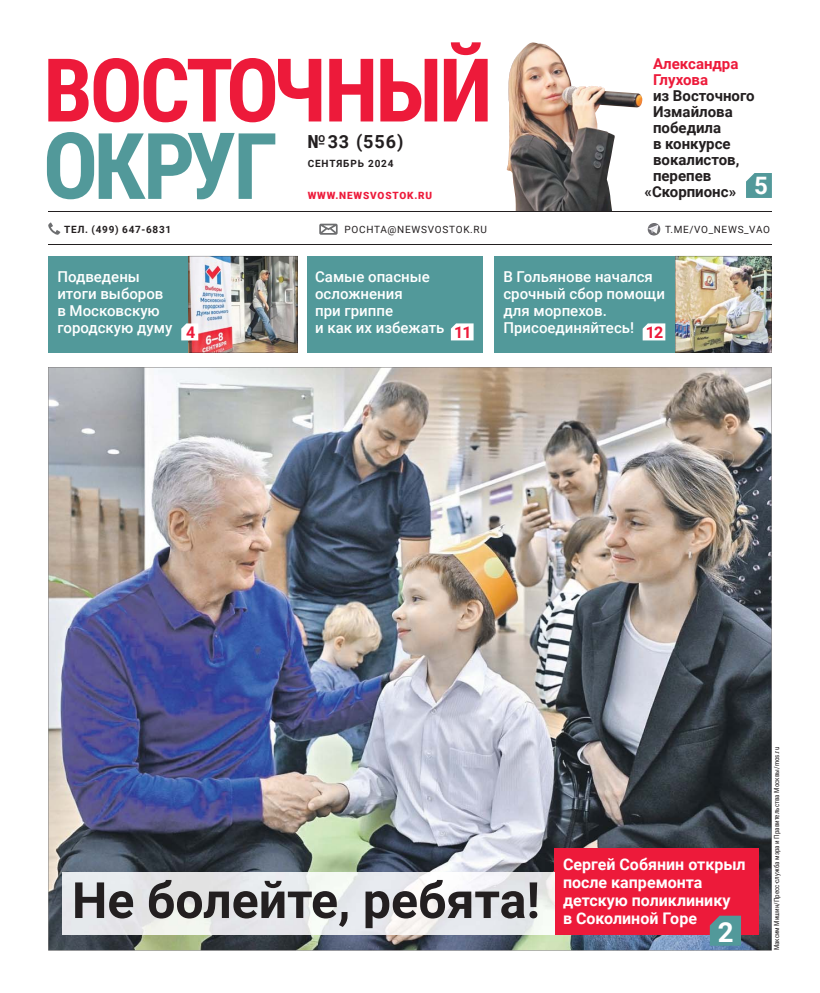
<style>
.page{position:relative;width:820px;height:993px;background:#fff}
.page>*{position:absolute;margin:0;border:0;box-sizing:border-box;transform-origin:0 0}
.t1{font:700 50px "Roboto";color:#231f20}
.t2{font:700 27.6px "Roboto";color:#fff}
.t3{font:700 24px "Roboto";color:#fff}
.t4{font:700 18px "Roboto";color:#231f20}
.t5{font:700 16px/18px "Roboto";color:#fff}
.t6{font:500 15px/17px "Roboto";color:#fff}
.t7{font:700 15px "Roboto";color:#231f20}
.t8{font:700 15px/16px "Roboto";color:#ed1a3a}
.t9{font:10px "Roboto";letter-spacing:.075em;color:#231f20}
.t10{font:700 10px "Roboto";letter-spacing:.075em;color:#231f20}
.t11{font:900 10px "Roboto";letter-spacing:.085em;color:#ed1a3a}
.t12{font:7px "Roboto Condensed";color:#231f20}
.s1{font-weight:700;font-size:16px;color:#ed1a3a}
</style>
<div class="page">
<img style="left:506px;top:42px;width:136px;height:169px">
<svg style="left:48px;top:42px;width:439px;height:80px"></svg>
<svg style="left:47px;top:132px;width:228px;height:67px"></svg>
<svg style="left:48px;top:222px;width:12px;height:13px"></svg>
<svg style="left:319px;top:223px;width:18px;height:12px"></svg>
<svg style="left:647px;top:223px;width:13px;height:13px"></svg>
<img style="left:48px;top:367px;width:723px;height:583px">
<div style="left:48px;top:256px;width:723px;height:96px;background:#52999a"></div>
<div style="left:483px;top:255px;width:10px;height:99px;background:#fff"></div>
<svg style="left:642px;top:323px;width:23px;height:17px"></svg>
<div style="left:554px;top:847px;width:204px;height:87px;background:#ed1a3a"></div>
<svg style="left:709px;top:915px;width:31px;height:30px"></svg>
<img style="left:63px;top:871px;width:491px;height:63px">
<hr style="left:48px;top:244px;width:723px;height:1px;background:#231f20">
<hr style="left:48px;top:211px;width:723px;height:1px;background:#231f20">
<div style="left:297px;top:255px;width:10px;height:99px;background:#fff"></div>
<img style="left:675px;top:256px;width:96px;height:96px">
<img style="left:181px;top:256px;width:117px;height:96px">
<svg style="left:450px;top:323px;width:23px;height:17px"></svg>
<svg style="left:746px;top:173px;width:25px;height:25px"></svg>
<p class="t4" style="left:307px;top:131px;width:97px">№33 (556)</p>
<p class="t10" style="left:307px;top:157px;width:87px">СЕНТЯБРЬ 2024</p>
<p class="t11" style="left:307px;top:189px;width:126px">WWW.NEWSVOSTOK.RU</p>
<p class="t8" style="left:652px;top:56px;width:87px">Александра<br>Глухова</p>
<p class="t7" style="left:652px;top:87px;width:103px">из Восточного</p>
<p class="t7" style="left:652px;top:103px;width:81px">Измайлова</p>
<p class="t7" style="left:652px;top:119px;width:70px">победила</p>
<p class="t7" style="left:652px;top:135px;width:79px">в конкурсе</p>
<p class="t7" style="left:652px;top:151px;width:88px">вокалистов,</p>
<p class="t7" style="left:652px;top:167px;width:60px">перепев</p>
<p class="t7" style="left:644px;top:183px;width:93px">«Скорпионс»</p>
<h3 class="t3" style="left:753px;top:172px;width:15px">5</h3>
<p class="t10" style="left:64px;top:223px;width:109px">ТЕЛ. (499) 647-6831</p>
<p class="t9" style="left:344px;top:223px;width:144px">POCHTA@NEWSVOSTOK.RU</p>
<p class="t9" style="left:664px;top:223px;width:107px">T.ME/VO_NEWS_VAO</p>
<p class="t6" style="left:503px;top:268px;width:163px">В Гольянове начался срочный сбор помощи для морпехов.<br>Присоединяйтесь! <span class="s1">12</span></p>
<p class="t6" style="left:57px;top:268px;width:139px">Подведены<br>итоги выборов<br>в Московскую городскую думу <span class="s1">4</span></p>
<p class="t6" style="left:315px;top:268px;width:158px">Самые опасные осложнения<br>при гриппе<br>и как их избежать <span class="s1">11</span></p>
<h1 class="t1" style="left:72px;top:871px;width:469px">Не болейте, ребята!</h1>
<p class="t5" style="left:563px;top:855px;width:184px">Сергей Собянин открыл после капремонта детскую поликлинику<br>в Соколиной Горе</p>
<h2 class="t2" style="left:717px;top:915px;width:17px">2</h2>
<p class="t12" style="left:772px;top:950px;width:205px;rotate:-90deg">Максим Мишин/Пресс-служба мэра и Правительства Москвы/mos.ru</p>
</div>
